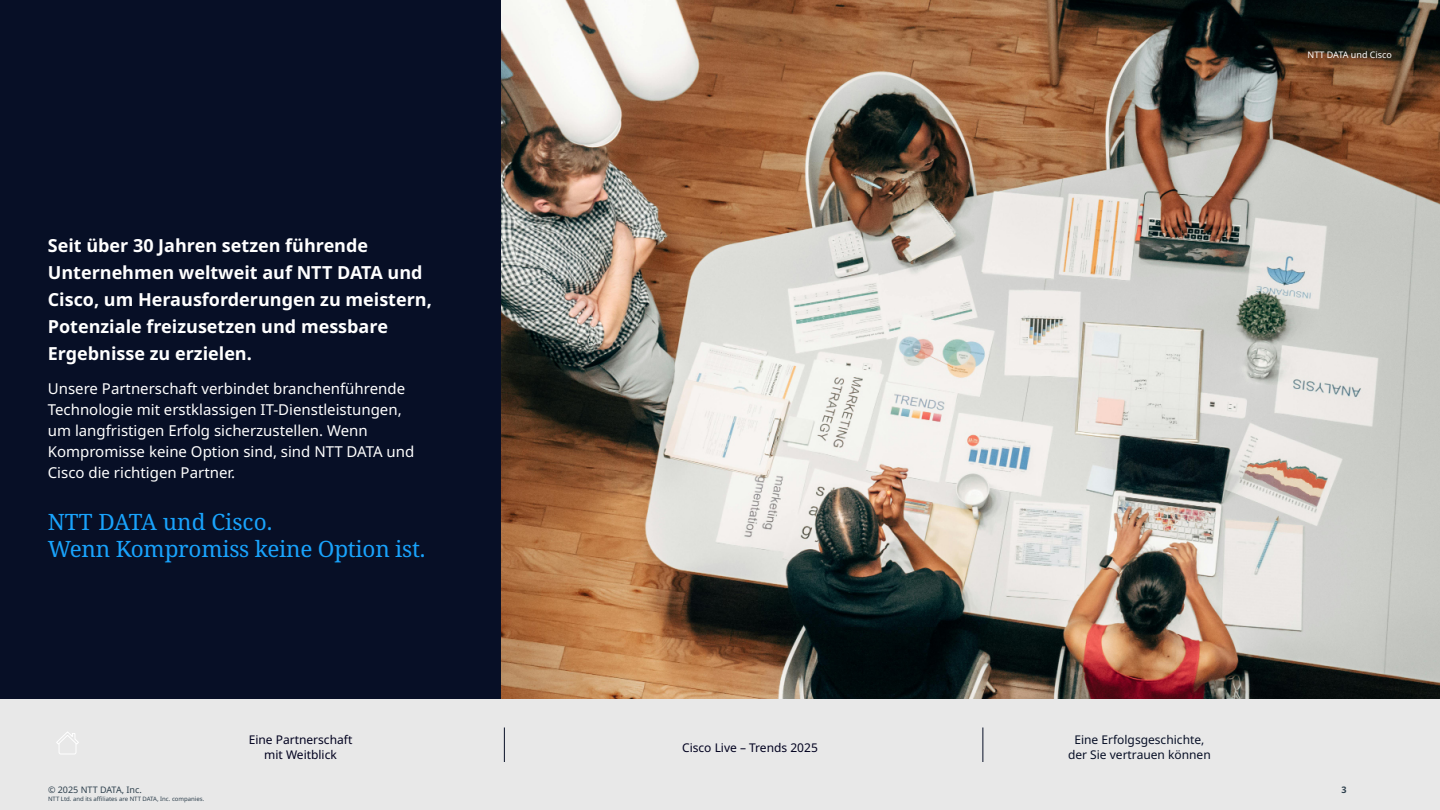
<style>
.page{position:relative;width:1440px;height:810px;background:#070f26}
.page>*{position:absolute;margin:0;border:0;box-sizing:border-box;transform-origin:0 0}
.t1{font:22.5px/27px "Noto Serif";letter-spacing:-.01em;color:#19a3fc}
.t2{font:700 18px/27px "Noto Sans";color:#fff}
.t3{font:15px/21px "Noto Sans";color:#fff}
.t4{font:12px/15px "Noto Sans";color:#00001e;text-align:center}
.t5{font:12px/15px "Noto Sans";color:#070f26;text-align:center}
.t6{font:9px "Noto Sans";color:#2e404d}
.t7{font:9px "Noto Sans";color:#fff}
.t8{font:700 9px "Noto Sans";color:#2e404d}
.t9{font:6px "Noto Sans";color:#2e404d}
</style>
<div class="page">
<img style="left:501px;top:0;width:939px;height:699px">
<div style="left:0;top:699px;width:1440px;height:111px;background:#e8e8e8"></div>
<svg style="left:56px;top:732px;width:23px;height:22px"></svg>
<hr style="left:504px;top:728px;width:1px;height:34px;background:#070f26">
<hr style="left:982px;top:728px;width:1px;height:34px;background:#070f26">
<p class="t2" style="left:48px;top:232px;width:386px">Seit über 30 Jahren setzen führende Unternehmen weltweit auf NTT DATA und Cisco, um Herausforderungen zu meistern, Potenziale freizusetzen und messbare Ergebnisse zu erzielen.</p>
<p class="t3" style="left:48px;top:378px;width:368px">Unsere Partnerschaft verbindet branchenführende Technologie mit erstklassigen IT-Dienstleistungen, um langfristigen Erfolg sicherzustellen. Wenn Kompromisse keine Option sind, sind NTT DATA und Cisco die richtigen Partner.</p>
<h1 class="t1" style="left:48px;top:509px;width:379px">NTT DATA und Cisco.<br>Wenn Kompromiss keine Option ist.</h1>
<p class="t4" style="left:249px;top:732px;width:105px">Eine Partnerschaft mit Weitblick</p>
<p class="t4" style="left:682px;top:740px;width:137px">Cisco Live – Trends 2025</p>
<p class="t5" style="left:1068px;top:732px;width:144px">Eine Erfolgsgeschichte, der Sie vertrauen können</p>
<p class="t7" style="left:1308px;top:49px;width:86px">NTT DATA und Cisco</p>
<p class="t6" style="left:48px;top:785px;width:95px">© 2025 NTT DATA, Inc.</p>
<p class="t8" style="left:1342px;top:785px;width:7px">3</p>
<p class="t9" style="left:48px;top:795px;width:158px">NTT Ltd. and its affiliates are NTT DATA, Inc. companies.</p>
</div>
